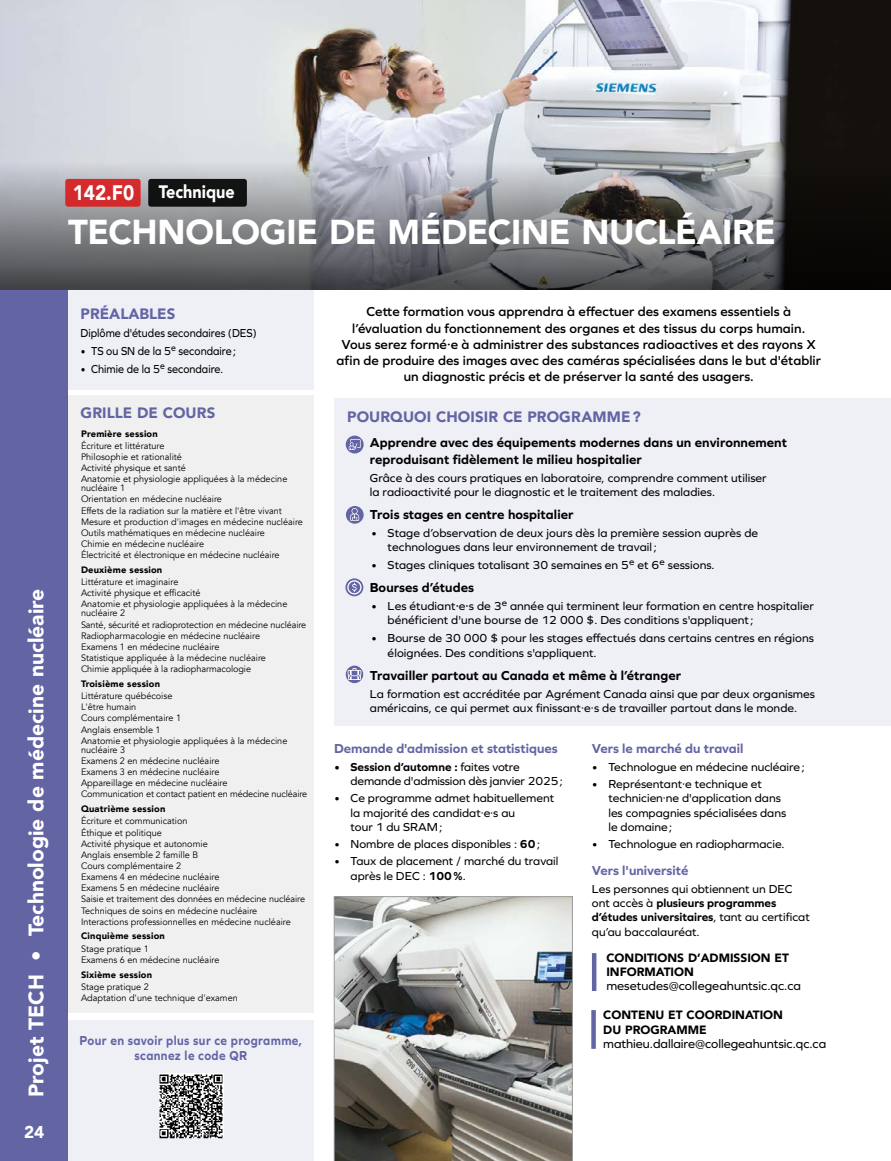
<style>
.page{position:relative;width:891px;height:1161px;background:#fff}
.page>*{position:absolute;margin:0;border:0;box-sizing:border-box;transform-origin:0 0}
.t1{font:900 34.5px "Avenir";letter-spacing:-.01em;color:#fff}
.t2{font:900 21px "Avenir";color:#fff}
.t3{font:900 18px "Avenir";color:#fff;scale:.9 1}
.t4{font:900 17.1px "Avenir";color:#fff}
.t5{font:900 15px "Avenir";letter-spacing:.005em;color:#6264a4}
.t6{font:600 13.5px/16.2px "Graphie";letter-spacing:.005em;color:#000;text-align:center}
.t7{font:700 13.5px/16.5px "Graphie";letter-spacing:.005em;color:#000}
.t8{font:700 13.5px "Graphie";color:#6264a4}
.t9{font:700 13.5px/14.4px "Graphie";letter-spacing:.03em;color:#6264a4;text-align:center;scale:.9 1}
.t10{font:12.75px "Graphie";letter-spacing:-.005em;color:#000}
.t11{font:12px/14.4px "Graphie";letter-spacing:.005em;color:#000}
.t12{font:12px "Graphie";letter-spacing:.005em;color:#000;scale:.9 1}
.t13{font:900 12px/14.2px "Avenir";color:#000}
.t14{font:9.3px/11.1px "Avenir";color:#000}
.t15{font:900 9.3px "Avenir";letter-spacing:.02em;color:#000}
.s1{font-size:21px}
.s2{font-weight:600}
.s3{font-weight:700}
</style>
<div class="page">
<div style="left:67px;top:1020px;width:247px;height:141px;background:#efeff6"></div>
<div style="left:0;top:279px;width:68px;height:882px;background:#6264a4"></div>
<div style="left:591px;top:1010px;width:5px;height:39px;background:#6264a4"></div>
<div style="left:334px;top:399px;width:557px;height:327px;background:#efeff6"></div>
<div style="left:68px;top:395px;width:246px;height:617px;background:#f0f0f0"></div>
<img style="left:0;top:0;width:891px;height:162px">
<svg style="left:0;top:162px;width:891px;height:127px;background:#6e7072"></svg>
<div style="left:65px;top:179px;width:76px;height:28px;background:#d52a2c;border-radius:3px"></div>
<div style="left:148px;top:179px;width:99px;height:28px;background:#111212;border-radius:3px"></div>
<div style="left:68px;top:289px;width:246px;height:100px;background:#efeff6"></div>
<img style="left:159px;top:1074px;width:65px;height:64px">
<hr style="left:592px;top:953px;width:4px;height:38px;background:#6264a4">
<svg style="left:334px;top:897px;width:238px;height:264px;background:#959591"></svg>
<svg style="left:346px;top:666px;width:17px;height:17px"></svg>
<svg style="left:346px;top:436px;width:18px;height:18px"></svg>
<svg style="left:349px;top:439px;width:12px;height:11px"></svg>
<svg style="left:345px;top:578px;width:18px;height:18px"></svg>
<svg style="left:347px;top:580px;width:15px;height:14px"></svg>
<svg style="left:346px;top:506px;width:18px;height:18px"></svg>
<svg style="left:350px;top:508px;width:9px;height:13px"></svg>
<h3 class="t3" style="left:73px;top:177px;width:182px"><span class="s1">142.F0</span> Technique</h3>
<h1 class="t1" style="left:68px;top:203px;width:709px">TECHNOLOGIE DE MÉDECINE NUCLÉAIRE</h1>
<h2 class="t2" style="left:18px;top:1097px;width:510px;rotate:-90deg">Projet TECH • Technologie de médecine nucléaire</h2>
<h3 class="t4" style="left:24px;top:1118px;width:22px">24</h3>
<h3 class="t5" style="left:81px;top:301px;width:96px">PRÉALABLES</h3>
<p class="t12" style="left:81px;top:326px;width:197px">Diplôme d'études secondaires (DES)</p>
<p class="t12" style="left:81px;top:344px;width:174px">• TS ou SN de la 5<sup>e</sup> secondaire ;</p>
<p class="t12" style="left:81px;top:362px;width:160px">• Chimie de la 5<sup>e</sup> secondaire.</p>
<h3 class="t5" style="left:81px;top:400px;width:136px">GRILLE DE COURS</h3>
<p class="t15" style="left:81px;top:425px;width:78px">Première session</p>
<p class="t14" style="left:81px;top:440px;width:208px">Écriture et littérature<br>Philosophie et rationalité<br>Activité physique et santé<br>Anatomie et physiologie appliquées à la médecine</p>
<p class="t14" style="left:81px;top:483px;width:223px">nucléaire 1<br>Orientation en médecine nucléaire<br>Effets de la radiation sur la matière et l'être vivant Mesure et production d'images en médecine nucléaire Outils mathématiques en médecine nucléaire<br>Chimie en médecine nucléaire<br>Électricité et électronique en médecine nucléaire</p>
<p class="t15" style="left:81px;top:562px;width:83px">Deuxième session</p>
<p class="t14" style="left:81px;top:577px;width:208px">Littérature et imaginaire<br>Activité physique et efficacité<br>Anatomie et physiologie appliquées à la médecine</p>
<p class="t14" style="left:81px;top:608px;width:227px">nucléaire 2<br>Santé, sécurité et radioprotection en médecine nucléaire Radiopharmacologie en médecine nucléaire<br>Examens 1 en médecine nucléaire<br>Statistique appliquée à la médecine nucléaire<br>Chimie appliquée à la radiopharmacologie</p>
<p class="t15" style="left:81px;top:676px;width:81px">Troisième session</p>
<p class="t14" style="left:81px;top:691px;width:208px">Littérature québécoise<br>L'être humain<br>Cours complémentaire 1<br>Anglais ensemble 1<br>Anatomie et physiologie appliquées à la médecine</p>
<p class="t14" style="left:81px;top:744px;width:228px">nucléaire 3<br>Examens 2 en médecine nucléaire<br>Examens 3 en médecine nucléaire<br>Appareillage en médecine nucléaire<br>Communication et contact patient en médecine nucléaire</p>
<p class="t15" style="left:81px;top:801px;width:86px">Quatrième session</p>
<p class="t14" style="left:81px;top:816px;width:226px">Écriture et communication<br>Éthique et politique<br>Activité physique et autonomie<br>Anglais ensemble 2 famille B<br>Cours complémentaire 2<br>Examens 4 en médecine nucléaire<br>Examens 5 en médecine nucléaire<br>Saisie et traitement des données en médecine nucléaire Techniques de soins en médecine nucléaire Interactions professionnelles en médecine nucléaire</p>
<p class="t15" style="left:81px;top:928px;width:85px">Cinquième session</p>
<p class="t14" style="left:81px;top:943px;width:140px">Stage pratique 1<br>Examens 6 en médecine nucléaire</p>
<p class="t15" style="left:81px;top:966px;width:73px">Sixième session</p>
<p class="t14" style="left:81px;top:981px;width:158px">Stage pratique 2<br>Adaptation d'une technique d'examen</p>
<h3 class="t9" style="left:80px;top:1033px;width:249px">Pour en savoir plus sur ce programme, scannez le code QR</h3>
<p class="t6" style="left:337px;top:303px;width:486px">Cette formation vous apprendra à effectuer des examens essentiels à l’évaluation du fonctionnement des organes et des tissus du corps humain.<br>Vous serez formé·e à administrer des substances radioactives et des rayons X afin de produire des images avec des caméras spécialisées dans le but d'établir un diagnostic précis et de préserver la santé des usagers.</p>
<h3 class="t5" style="left:347px;top:403px;width:295px">POURQUOI CHOISIR CE PROGRAMME?</h3>
<h3 class="t7" style="left:370px;top:434px;width:419px">Apprendre avec des équipements modernes dans un environnement reproduisant fidèlement le milieu hospitalier</h3>
<p class="t11" style="left:370px;top:470px;width:398px">Grâce à des cours pratiques en laboratoire, comprendre comment utiliser la radioactivité pour le diagnostic et le traitement des maladies.</p>
<h3 class="t7" style="left:370px;top:506px;width:205px">Trois stages en centre hospitalier</h3>
<p class="t11" style="left:388px;top:525px;width:372px;text-indent:-17px">• Stage d’observation de deux jours dès la première session auprès de technologues dans leur environnement de travail ;</p>
<p class="t11" style="left:371px;top:558px;width:345px">• Stages cliniques totalisant 30 semaines en 5<sup>e</sup> et 6<sup>e</sup> sessions.</p>
<h3 class="t7" style="left:370px;top:579px;width:106px">Bourses d’études</h3>
<p class="t11" style="left:388px;top:599px;width:428px;text-indent:-17px">• Les étudiant<span class="s2">·</span>e<span class="s2">·</span>s de 3<sup>e</sup> année qui terminent leur formation en centre hospitalier bénéficient d'une bourse de 12 000 $. Des conditions s'appliquent;</p>
<p class="t11" style="left:388px;top:631px;width:428px;text-indent:-16px">• Bourse de 30 000 $ pour les stages effectués dans certains centres en régions éloignées. Des conditions s'appliquent.</p>
<h3 class="t7" style="left:370px;top:667px;width:313px">Travailler partout au Canada et même à l’étranger</h3>
<p class="t11" style="left:370px;top:686px;width:447px">La formation est accréditée par Agrément Canada ainsi que par deux organismes américains, ce qui permet aux finissant·e·s de travailler partout dans le monde.</p>
<h3 class="t8" style="left:334px;top:740px;width:225px">Demande d'admission et statistiques</h3>
<p class="t11" style="left:351px;top:759px;width:214px;text-indent:-16px"><span class="s3">• Session d’automne :</span> faites votre demande d'admission dès janvier 2025;</p>
<p class="t11" style="left:351px;top:791px;width:205px;text-indent:-16px">• Ce programme admet habituellement la majorité des candidat∙e∙s au<br>tour 1 du SRAM;</p>
<p class="t11" style="left:334px;top:837px;width:208px">• Nombre de places disponibles : <span class="s3">60</span>;</p>
<p class="t11" style="left:351px;top:854px;width:209px;text-indent:-16px">• Taux de placement / marché du travail après le DEC : <span class="s3">100%</span>.</p>
<h3 class="t8" style="left:592px;top:740px;width:153px">Vers le marché du travail</h3>
<p class="t11" style="left:592px;top:759px;width:214px">• Technologue en médecine nucléaire;</p>
<p class="t11" style="left:608px;top:776px;width:179px;text-indent:-16px">• Représentant·e technique et technicien·ne d'application dans les compagnies spécialisées dans le domaine;</p>
<p class="t11" style="left:592px;top:837px;width:194px">• Technologue en radiopharmacie.</p>
<h3 class="t8" style="left:592px;top:862px;width:98px">Vers l'université</h3>
<p class="t11" style="left:592px;top:881px;width:219px">Les personnes qui obtiennent un DEC ont accès à <span class="s3">plusieurs programmes d’études universitaires</span>, tant au certificat qu’au baccalauréat.</p>
<p class="t13" style="left:606px;top:950px;width:184px">CONDITIONS D’ADMISSION ET<br>INFORMATION</p>
<h3 class="t10" style="left:606px;top:978px;width:196px">mesetudes@collegeahuntsic.qc.ca</h3>
<p class="t13" style="left:603px;top:1008px;width:181px">CONTENU ET COORDINATION<br>DU PROGRAMME</p>
<h3 class="t10" style="left:603px;top:1036px;width:225px">mathieu.dallaire@collegeahuntsic.qc.ca</h3>
</div>
